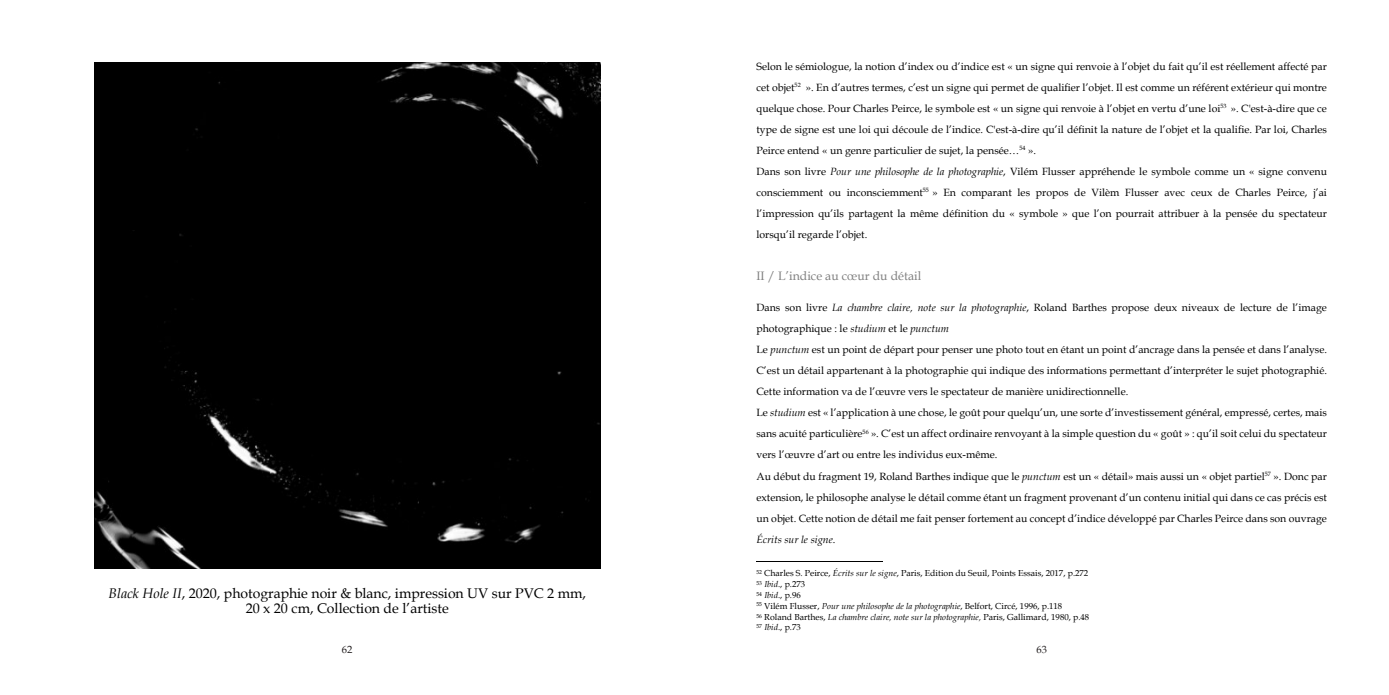
<style>
.page{position:relative;width:1389px;height:695px;background:#fff}
.page>*{position:absolute;margin:0;border:0;box-sizing:border-box;transform-origin:0 0}
.t1{font:14px/14px "Book Antiqua";color:#000;text-align:center}
.t2{font:12.25px "Book Antiqua";color:#808080}
.t3{font:10.5px/21px "Book Antiqua";color:#000}
.t4{font:10.5px "Book Antiqua";color:#231f20}
.t5{font:8.75px/10.8px "Book Antiqua";color:#000}
.s1{font-style:italic}
</style>
<div class="page">
<hr style="left:756px;top:561px;width:127px;height:1px;background:#000">
<div style="left:94px;top:62px;width:506px;height:506px;background:#000"></div>
<h1 class="t1" style="left:109px;top:588px;width:479px"><span class="s1">Black Hole II</span>, 2020, photographie noir &amp; blanc, impression UV sur PVC 2 mm,<br>20 x 20 cm, Collection de l’artiste</h1>
<p class="t3" style="left:756px;top:57px;width:572px">Selon le sémiologue, la notion d’index ou d’indice est « un signe qui renvoie à l’objet du fait qu’il est réellement affecté par cet objet<sup>52</sup> ». En d’autres termes, c’est un signe qui permet de qualifier l’objet. Il est comme un référent extérieur qui montre quelque chose. Pour Charles Peirce, le symbole est « un signe qui renvoie à l’objet en vertu d’une loi<sup>53</sup> ». C'est-à-dire que ce type de signe est une loi qui découle de l’indice. C'est-à-dire qu’il définit la nature de l’objet et la qualifie. Par loi, Charles Peirce entend « un genre particulier de sujet, la pensée…<sup>54</sup> ».<br>Dans son livre <span class="s1">Pour une philosophe de la photographie</span>, Vilém Flusser appréhende le symbole comme un « signe convenu consciemment ou inconsciemment<sup>55</sup> » En comparant les propos de Vilèm Flusser avec ceux de Charles Peirce, j’ai l’impression qu’ils partagent la même définition du « symbole » que l’on pourrait attribuer à la pensée du spectateur lorsqu’il regarde l’objet.</p>
<p class="t2" style="left:756px;top:271px;width:166px">II / L’indice au cœur du détail</p>
<p class="t3" style="left:756px;top:298px;width:572px">Dans son livre <span class="s1">La chambre claire, note sur la photographie</span>, Roland Barthes propose deux niveaux de lecture de l’image photographique : le <span class="s1">studium</span> et le <span class="s1">punctum<br></span>Le <span class="s1">punctum</span> est un point de départ pour penser une photo tout en étant un point d’ancrage dans la pensée et dans l’analyse.<br>C’est un détail appartenant à la photographie qui indique des informations permettant d’interpréter le sujet photographié.<br>Cette information va de l’œuvre vers le spectateur de manière unidirectionnelle.<br>Le <span class="s1">studium</span> est « l’application à une chose, le goût pour quelqu’un, une sorte d’investissement général, empressé, certes, mais sans acuité particulière<sup>56</sup> ». C’est un affect ordinaire renvoyant à la simple question du « goût » : qu’il soit celui du spectateur vers l’œuvre d’art ou entre les individus eux-même.<br>Au début du fragment 19, Roland Barthes indique que le <span class="s1">punctum</span> est un « détail» mais aussi un « objet partiel<sup>57</sup> ». Donc par extension, le philosophe analyse le détail comme étant un fragment provenant d’un contenu initial qui dans ce cas précis est un objet. Cette notion de détail me fait penser fortement au concept d’indice développé par Charles Peirce dans son ouvrage <span class="s1">Écrits sur le signe</span>.</p>
<p class="t5" style="left:756px;top:568px;width:333px"><sup>52</sup> Charles S. Peirce, <span class="s1">Écrits sur le signe</span>, Paris, Edition du Seuil, Points Essais, 2017, p.272<br><sup>53</sup> <span class="s1">Ibid</span>., p.273<br><sup>54</sup> <span class="s1">Ibid</span>., p.96<br><sup>55</sup> Vilém Flusser, <span class="s1">Pour une philosophe de la photographie</span>, Belfort, Circé, 1996, p.118</p>
<p class="t5" style="left:756px;top:612px;width:334px"><sup>56</sup> Roland Barthes, <span class="s1">La chambre claire, note sur la photographie,</span> Paris, Gallimard, 1980, p.48<br><sup>57</sup> <span class="s1">Ibid</span>., p.73</p>
<p class="t4" style="left:342px;top:645px;width:12px">62</p>
<p class="t4" style="left:1036px;top:645px;width:12px">63</p>
</div>
